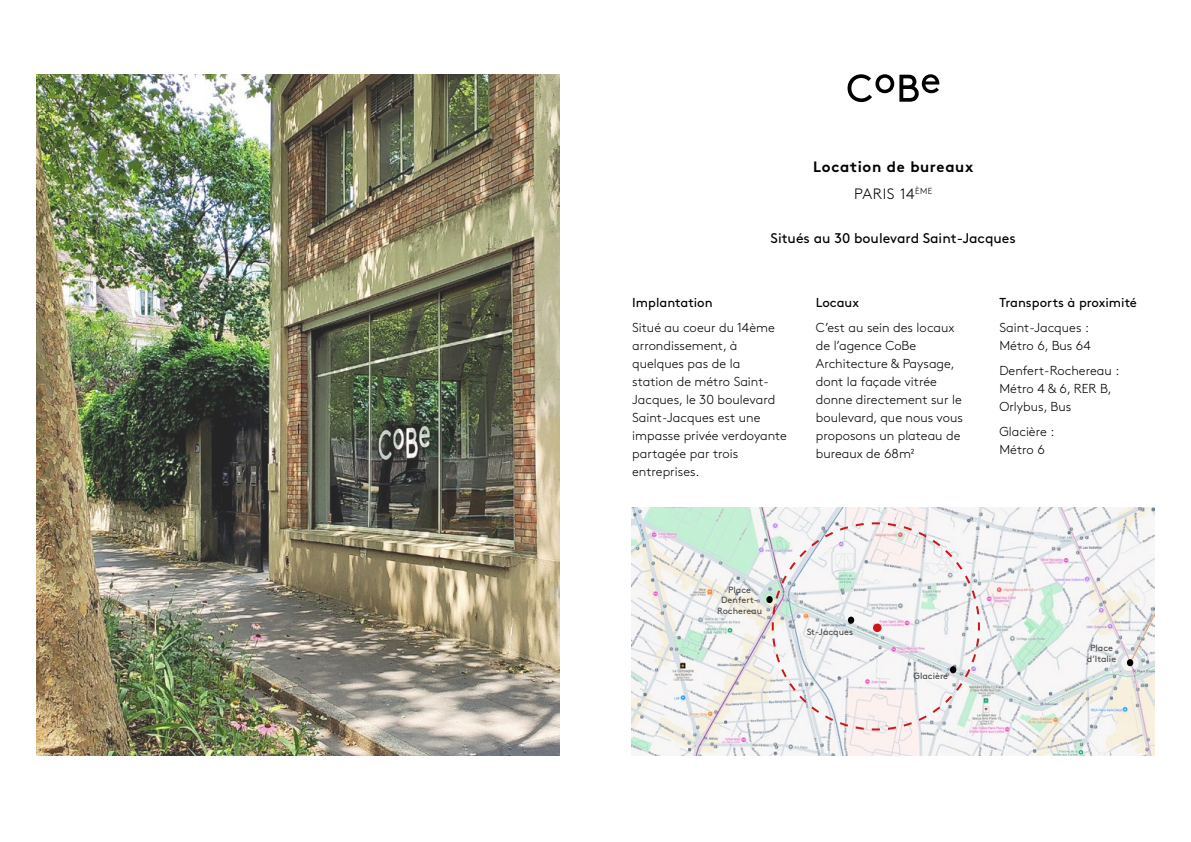
<style>
.page{position:relative;width:1191px;height:842px;background:#fff}
.page>*{position:absolute;margin:0;border:0;box-sizing:border-box;transform-origin:0 0}
.t1{font:700 15px/27px "Brown";letter-spacing:.04em;color:#000;text-align:center}
.t2{font:14px "Brown";color:#000}
.t3{font:300 13px/18px "Brown";color:#000}
.t4{font:13px "Brown";color:#000}
.t5{font:9px/10.8px "Brown";color:#474747;text-align:center}
.s1{font-weight:300}
</style>
<div class="page">
<svg style="left:847px;top:74px;width:92px;height:28px"></svg>
<img style="left:631px;top:507px;width:524px;height:248px">
<svg style="left:770px;top:521px;width:211px;height:210px"></svg>
<div style="left:873px;top:624px;width:8px;height:8px;background:#cd1719;border-radius:50%"></div>
<img style="left:36px;top:74px;width:523px;height:681px">
<div style="left:848px;top:617px;width:6px;height:7px;background:#000;border-radius:50%"></div>
<div style="left:766px;top:596px;width:6px;height:7px;background:#000;border-radius:50%"></div>
<div style="left:950px;top:666px;width:6px;height:7px;background:#000;border-radius:50%"></div>
<div style="left:1126px;top:659px;width:7px;height:7px;background:#000;border-radius:50%"></div>
<p class="t1" style="left:813px;top:152px;width:161px">Location de bureaux<br><span class="s1">PARIS 14</span><sup>ÈME</sup></p>
<p class="t2" style="left:770px;top:227px;width:247px">Situés au 30 boulevard Saint-Jacques</p>
<p class="t4" style="left:632px;top:293px;width:82px">Implantation</p>
<p class="t3" style="left:632px;top:318px;width:156px">Situé au coeur du 14ème arrondissement, à quelques pas de la<br>station de métro Saint-<br>Jacques, le 30 boulevard<br>Saint-Jacques est une impasse privée verdoyante partagée par trois entreprises.</p>
<p class="t4" style="left:816px;top:293px;width:45px">Locaux</p>
<p class="t3" style="left:816px;top:318px;width:149px">C’est au sein des locaux de l’agence CoBe<br>Architecture &amp; Paysage, dont la façade vitrée donne directement sur le boulevard, que nous vous proposons un plateau de bureaux de 68m²</p>
<p class="t4" style="left:999px;top:293px;width:139px">Transports à proximité</p>
<p class="t3" style="left:999px;top:318px;width:93px">Saint-Jacques :<br>Métro 6, Bus 64</p>
<p class="t3" style="left:999px;top:361px;width:121px">Denfert-Rochereau :<br>Métro 4 &amp; 6, RER B,<br>Orlybus, Bus</p>
<p class="t3" style="left:999px;top:422px;width:56px">Glacière :<br>Métro 6</p>
<p class="t5" style="left:717px;top:583px;width:47px">Place<br>Denfert-<br>Rochereau</p>
<p class="t5" style="left:806px;top:625px;width:48px">St-Jacques</p>
<p class="t5" style="left:913px;top:669px;width:36px">Glacière</p>
<p class="t5" style="left:1087px;top:642px;width:31px">Place d’Italie</p>
</div>
